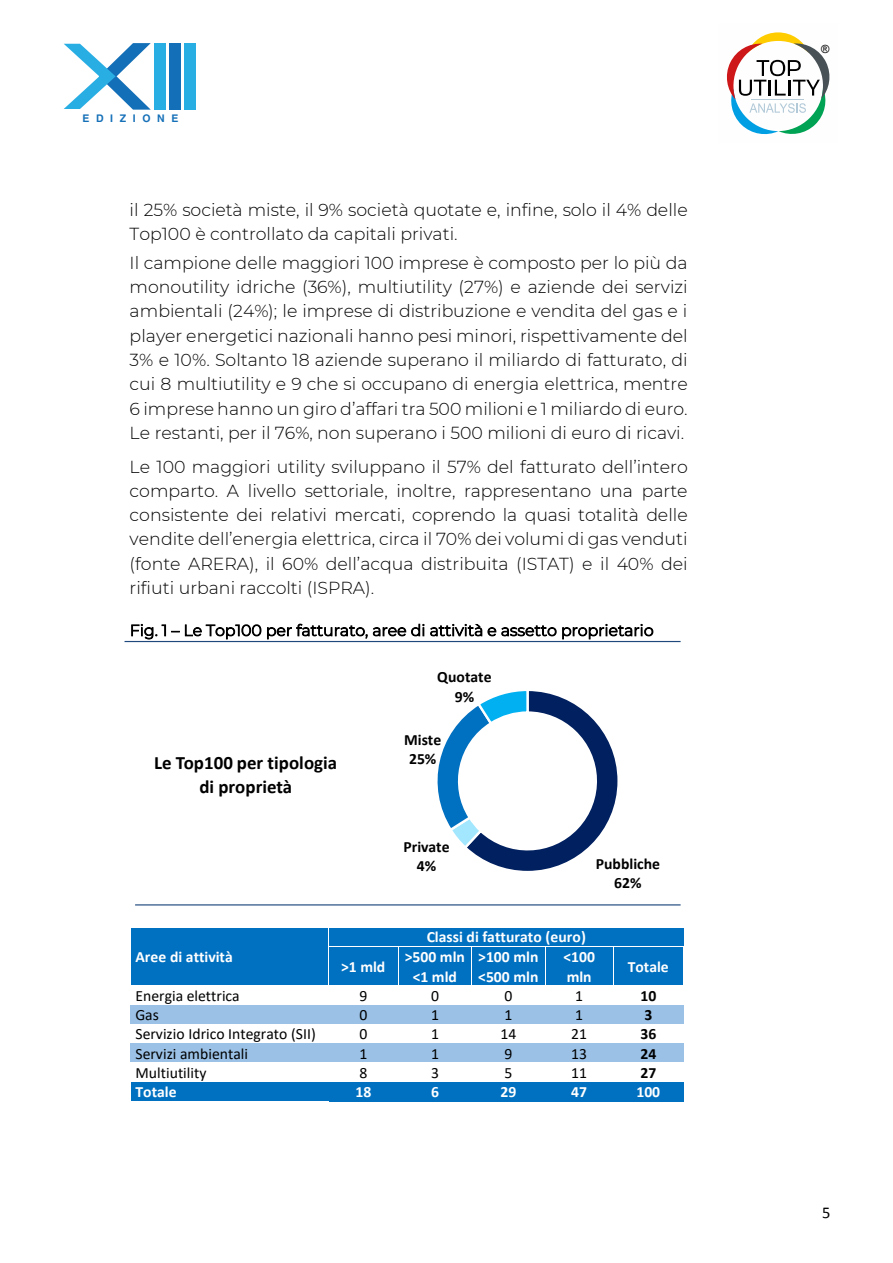
<style>
.page{position:relative;width:893px;height:1263px;background:#fff}
.page>*{position:absolute;margin:0;border:0;box-sizing:border-box;transform-origin:0 0}
.t1{font:700 18.9px/23.1px "Calibri";letter-spacing:.005em;color:#000;text-align:center}
.t2{font:300 17.4px/24.3px "Montserrat";color:#000;text-align:justify}
.t3{font:16.5px "Calibri";color:#000}
.t4{font:15.75px "Calibri";color:#000}
.t5{font:700 15.75px/19.2px "Calibri";color:#fff}
.t6{font:300 15.75px "Montserrat";letter-spacing:.005em;color:#000}
.t7{font:700 15.75px/19.2px "Calibri";color:#000;text-align:center}
.t8{font:11.25px "Arial";color:#000}
.t9{font:700 10.5px "Helvetica LT Std";letter-spacing:.63em;color:#1570b8}
</style>
<div class="page">
<svg style="left:727px;top:32px;width:102px;height:102px"></svg>
<svg style="left:64px;top:43px;width:87px;height:67px"></svg>
<div style="left:154px;top:44px;width:12px;height:66px;background:#29aee4"></div>
<div style="left:184px;top:44px;width:12px;height:66px;background:#29aee4"></div>
<div style="left:169px;top:44px;width:12px;height:66px;background:#136fb7"></div>
<div style="left:130px;top:927px;width:198px;height:59px;background:#0070c0"></div>
<div style="left:329px;top:927px;width:355px;height:19px;background:#0070c0"></div>
<hr style="left:130px;top:927px;width:198px;height:1px;background:#fff">
<hr style="left:329px;top:927px;width:355px;height:1px;background:#fff">
<div style="left:329px;top:947px;width:69px;height:39px;background:#0070c0"></div>
<div style="left:398px;top:947px;width:73px;height:39px;background:#0070c0"></div>
<div style="left:472px;top:947px;width:73px;height:39px;background:#0070c0"></div>
<div style="left:545px;top:947px;width:68px;height:39px;background:#0070c0"></div>
<div style="left:613px;top:947px;width:70px;height:39px;background:#0070c0"></div>
<svg style="left:130px;top:928px;width:1px;height:19px"></svg>
<hr style="left:130px;top:947px;width:1px;height:39px;background:#fff">
<hr style="left:398px;top:947px;width:1px;height:39px;background:#fff">
<hr style="left:545px;top:947px;width:1px;height:39px;background:#fff">
<hr style="left:613px;top:947px;width:1px;height:39px;background:#fff">
<div style="left:130px;top:1005px;width:199px;height:19px;background:#9bc2e6"></div>
<div style="left:329px;top:1005px;width:69px;height:19px;background:#9bc2e6"></div>
<div style="left:398px;top:1005px;width:74px;height:19px;background:#9bc2e6"></div>
<div style="left:472px;top:1005px;width:73px;height:19px;background:#9bc2e6"></div>
<div style="left:545px;top:1005px;width:68px;height:19px;background:#9bc2e6"></div>
<div style="left:613px;top:1005px;width:71px;height:19px;background:#9bc2e6"></div>
<div style="left:130px;top:1043px;width:199px;height:20px;background:#9bc2e6"></div>
<div style="left:329px;top:1043px;width:69px;height:20px;background:#9bc2e6"></div>
<div style="left:398px;top:1043px;width:74px;height:20px;background:#9bc2e6"></div>
<div style="left:472px;top:1043px;width:73px;height:20px;background:#9bc2e6"></div>
<div style="left:545px;top:1043px;width:68px;height:20px;background:#9bc2e6"></div>
<div style="left:613px;top:1043px;width:71px;height:20px;background:#9bc2e6"></div>
<div style="left:130px;top:1082px;width:199px;height:19px;background:#0070c0"></div>
<div style="left:329px;top:1082px;width:69px;height:19px;background:#0070c0"></div>
<div style="left:398px;top:1082px;width:74px;height:19px;background:#0070c0"></div>
<div style="left:472px;top:1082px;width:73px;height:19px;background:#0070c0"></div>
<div style="left:545px;top:1082px;width:68px;height:19px;background:#0070c0"></div>
<div style="left:613px;top:1082px;width:71px;height:19px;background:#0070c0"></div>
<svg style="left:130px;top:1082px;width:1px;height:19px"></svg>
<svg style="left:437px;top:691px;width:181px;height:180px"></svg>
<hr style="left:135px;top:904px;width:546px;height:1px;background:#1f497d">
<hr style="left:125px;top:641px;width:556px;height:1px;background:#1f497d">
<p class="t9" style="left:82px;top:112px;width:97px">EDIZIONE</p>
<p class="t2" style="left:130px;top:197px;width:560px">il 25% società miste, il 9% società quotate e, infine, solo il 4% delle<br>Top100 è controllato da capitali privati.</p>
<p class="t2" style="left:130px;top:250px;width:560px">Il campione delle maggiori 100 imprese è composto per lo più da monoutility idriche (36%), multiutility (27%) e aziende dei servizi ambientali (24%); le imprese di distribuzione e vendita del gas e i player energetici nazionali hanno pesi minori, rispettivamente del 3% e 10%. Soltanto 18 aziende superano il miliardo di fatturato, di cui 8 multiutility e 9 che si occupano di energia elettrica, mentre 6 imprese hanno un giro d’affari tra 500 milioni e 1 miliardo di euro.<br>Le restanti, per il 76%, non superano i 500 milioni di euro di ricavi.</p>
<p class="t2" style="left:130px;top:454px;width:560px">Le 100 maggiori utility sviluppano il 57% del fatturato dell’intero comparto. A livello settoriale, inoltre, rappresentano una parte consistente dei relativi mercati, coprendo la quasi totalità delle vendite dell’energia elettrica, circa il 70% dei volumi di gas venduti (fonte ARERA), il 60% dell’acqua distribuita (ISTAT) e il 40% dei rifiuti urbani raccolti (ISPRA).</p>
<p class="t6" style="left:130px;top:619px;width:525px">Fig. 1 – Le Top100 per fatturato, aree di attività e assetto proprietario</p>
<p class="t1" style="left:154px;top:751px;width:184px">Le Top100 per tipologia di proprietà</p>
<p class="t7" style="left:437px;top:667px;width:56px">Quotate<br>9%</p>
<p class="t7" style="left:404px;top:729px;width:39px">Miste<br>25%</p>
<p class="t7" style="left:403px;top:837px;width:48px">Private<br>4%</p>
<p class="t7" style="left:596px;top:854px;width:66px">Pubbliche<br>62%</p>
<p class="t5" style="left:427px;top:927px;width:161px">Classi di fatturato (euro)</p>
<p class="t5" style="left:135px;top:947px;width:99px">Aree di attività</p>
<p class="t5" style="left:341px;top:957px;width:46px">&gt;1 mld</p>
<p class="t5" style="left:405px;top:947px;width:62px;text-align:center">&gt;500 mln &lt;1 mld</p>
<p class="t5" style="left:478px;top:947px;width:62px">&gt;100 mln &lt;500 mln</p>
<p class="t5" style="left:563px;top:947px;width:33px">&lt;100 mln</p>
<p class="t5" style="left:628px;top:957px;width:43px">Totale</p>
<p class="t4" style="left:135px;top:985px;width:106px">Energia elettrica</p>
<p class="t4" style="left:359px;top:985px;width:9px">9</p>
<p class="t4" style="left:431px;top:985px;width:9px">0</p>
<p class="t4" style="left:504px;top:985px;width:9px">0</p>
<p class="t4" style="left:575px;top:985px;width:9px">1</p>
<p class="t7" style="left:641px;top:986px;width:17px">10</p>
<p class="t4" style="left:135px;top:1004px;width:25px">Gas</p>
<p class="t4" style="left:359px;top:1004px;width:9px">0</p>
<p class="t4" style="left:431px;top:1004px;width:9px">1</p>
<p class="t4" style="left:504px;top:1004px;width:9px">1</p>
<p class="t4" style="left:575px;top:1004px;width:9px">1</p>
<p class="t7" style="left:644px;top:1005px;width:9px">3</p>
<p class="t4" style="left:135px;top:1023px;width:182px">Servizio Idrico Integrato (SII)</p>
<p class="t4" style="left:359px;top:1023px;width:9px">0</p>
<p class="t4" style="left:431px;top:1023px;width:9px">1</p>
<p class="t4" style="left:501px;top:1023px;width:17px">14</p>
<p class="t4" style="left:571px;top:1023px;width:17px">21</p>
<p class="t7" style="left:641px;top:1024px;width:17px">36</p>
<p class="t4" style="left:135px;top:1042px;width:114px">Servizi ambientali</p>
<p class="t4" style="left:359px;top:1042px;width:9px">1</p>
<p class="t4" style="left:431px;top:1042px;width:9px">1</p>
<p class="t4" style="left:504px;top:1042px;width:9px">9</p>
<p class="t4" style="left:571px;top:1042px;width:17px">13</p>
<p class="t7" style="left:641px;top:1043px;width:17px">24</p>
<p class="t4" style="left:135px;top:1062px;width:72px">Multiutility</p>
<p class="t4" style="left:359px;top:1062px;width:9px">8</p>
<p class="t4" style="left:431px;top:1062px;width:9px">3</p>
<p class="t4" style="left:504px;top:1062px;width:9px">5</p>
<p class="t4" style="left:571px;top:1062px;width:17px">11</p>
<p class="t7" style="left:641px;top:1063px;width:17px">27</p>
<p class="t5" style="left:135px;top:1082px;width:43px">Totale</p>
<p class="t5" style="left:355px;top:1082px;width:17px">18</p>
<p class="t5" style="left:431px;top:1082px;width:9px">6</p>
<p class="t5" style="left:501px;top:1082px;width:17px">29</p>
<p class="t5" style="left:571px;top:1082px;width:17px">47</p>
<p class="t5" style="left:636px;top:1082px;width:25px">100</p>
<p class="t8" style="left:821px;top:42px;width:10px">®</p>
<p class="t3" style="left:822px;top:1201px;width:10px">5</p>
</div>
